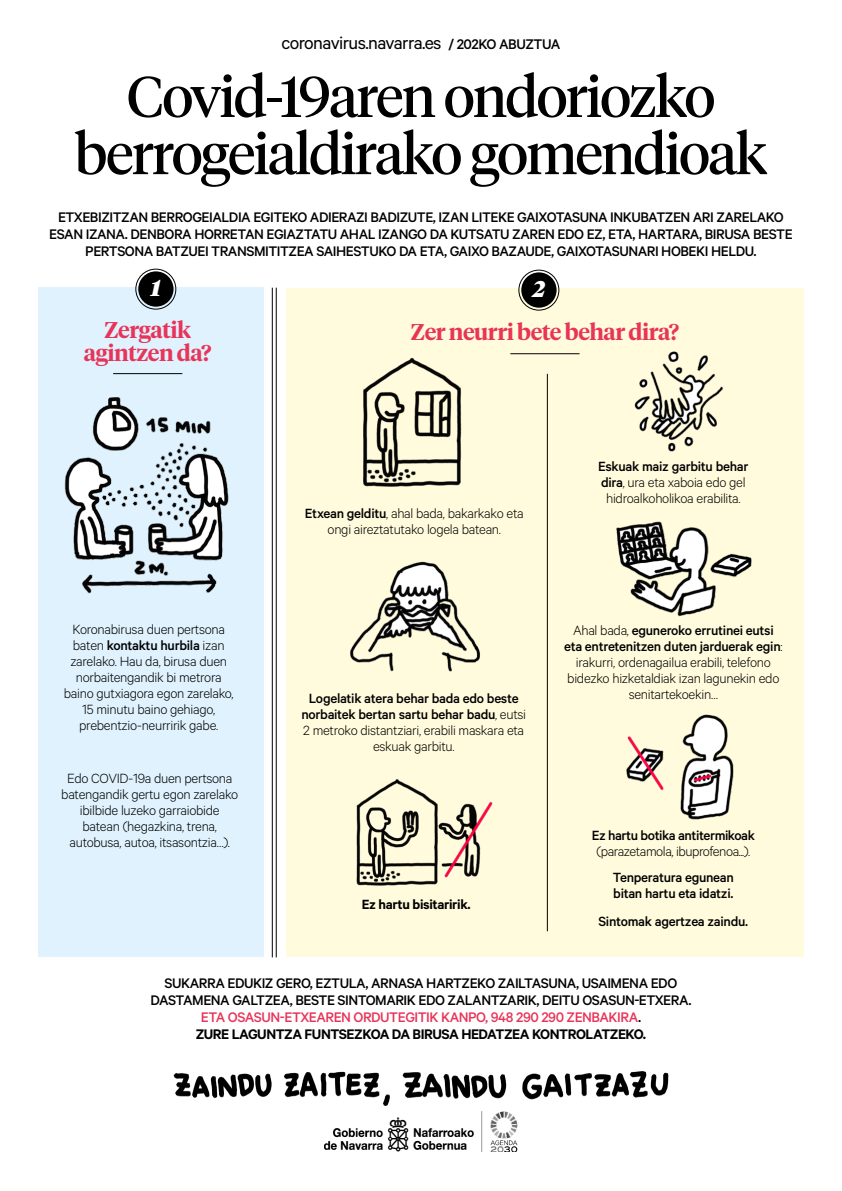
<style>
.page{position:relative;width:842px;height:1191px;background:#fff}
.page>*{position:absolute;margin:0;border:0;box-sizing:border-box;transform-origin:0 0}
.t1{font:57.1px/57.1px "Tiempos Headline";letter-spacing:-.03em;color:#000;text-align:center}
.t2{font:600 22.7px/22.7px "Tiempos Headline";letter-spacing:-.02em;color:#e83458;text-align:center}
.t3{font:italic 900 22.7px "Tiempos Headline";color:#fff}
.t4{font:20px "Calibre";letter-spacing:-.03em;color:#000}
.t5{font:500 15.6px/17px "Calibre";letter-spacing:-.03em;color:#000;text-align:center}
.t6{font:300 15px/16px "Calibre";letter-spacing:-.02em;color:#000;text-align:center}
.t7{font:500 15px/16px "Calibre";letter-spacing:-.02em;color:#000}
.t8{font:600 15px "Calibre";letter-spacing:-.02em;color:#000}
.s1{font-weight:500;font-size:15.7px}
.s2{font-weight:500}
.s3{font-weight:300}
.s4{color:#e83458}
.s5{font-weight:600}
</style>
<div class="page">
<div style="left:286px;top:288px;width:518px;height:668px;background:#fffbdc"></div>
<div style="left:38px;top:288px;width:225px;height:669px;background:#dff2fd"></div>
<hr style="left:272px;top:288px;width:1px;height:669px;background:#000">
<hr style="left:276px;top:288px;width:1px;height:669px;background:#000">
<hr style="left:547px;top:374px;width:1px;height:557px;background:#000">
<div style="left:138px;top:271px;width:36px;height:36px;background:#000;border-radius:50%"></div>
<div style="left:135px;top:269px;width:41px;height:40px;border:1px solid #000;border-radius:50%"></div>
<div style="left:521px;top:272px;width:36px;height:36px;background:#000;border-radius:50%"></div>
<div style="left:518px;top:270px;width:41px;height:40px;border:1px solid #000;border-radius:50%"></div>
<img style="left:626px;top:714px;width:108px;height:106px">
<img style="left:363px;top:354px;width:178px;height:133px">
<img style="left:64px;top:391px;width:213px;height:217px">
<img style="left:616px;top:521px;width:136px;height:96px">
<img style="left:634px;top:351px;width:89px;height:101px">
<img style="left:350px;top:561px;width:130px;height:111px">
<hr style="left:113px;top:373px;width:69px;height:1px;background:#000">
<hr style="left:510px;top:353px;width:69px;height:1px;background:#000">
<img style="left:356px;top:779px;width:137px;height:107px">
<img style="left:324px;top:1111px;width:194px;height:40px">
<img style="left:173px;top:1071px;width:496px;height:34px">
<h3 class="t4" style="left:281px;top:31px;width:280px">coronavirus.navarra.es <span class="s1">/ 202KO ABUZTUA</span></h3>
<h1 class="t1" style="left:75px;top:65px;width:694px">Covid-19aren ondoriozko berrogeialdirako gomendioak</h1>
<p class="t5" style="left:49px;top:208px;width:745px">ETXEBIZITZAN BERROGEIALDIA EGITEKO ADIERAZI BADIZUTE, IZAN LITEKE GAIXOTASUNA INKUBATZEN ARI ZARELAKO<br>ESAN IZANA. DENBORA HORRETAN EGIAZTATU AHAL IZANGO DA KUTSATU ZAREN EDO EZ, ETA, HARTARA, BIRUSA BESTE<br>PERTSONA BATZUEI TRANSMITITZEA SAIHESTUKO DA ETA, GAIXO BAZAUDE, GAIXOTASUNARI HOBEKI HELDU.</p>
<h2 class="t3" style="left:150px;top:272px;width:12px">1</h2>
<h2 class="t3" style="left:532px;top:273px;width:14px">2</h2>
<h2 class="t2" style="left:84px;top:317px;width:129px">Zergatik agintzen da?</h2>
<h2 class="t2" style="left:411px;top:319px;width:270px">Zer neurri bete behar dira?</h2>
<p class="t6" style="left:64px;top:620px;width:171px">Koronabirusa duen pertsona baten <span class="s2">kontaktu hurbila</span> izan zarelako. Hau da, birusa duen norbaitengandik bi metrora baino gutxiagora egon zarelako,<br>15 minutu baino gehiago, prebentzio-neurririk gabe.</p>
<p class="t6" style="left:61px;top:769px;width:179px">Edo COVID-19a duen pertsona batengandik gertu egon zarelako ibilbide luzeko garraiobide batean (hegazkina, trena, autobusa, autoa, itsasontzia…).</p>
<p class="t6" style="left:305px;top:505px;width:220px"><span class="s2">Etxean gelditu</span>, ahal bada, bakarkako eta ongi aireztatutako logela batean.</p>
<p class="t7" style="left:301px;top:690px;width:226px;text-align:center">Logelatik atera behar bada edo beste norbaitek bertan sartu behar badu<span class="s3">, eutsi 2 metroko distantziari, erabili maskara eta eskuak garbitu.</span></p>
<p class="t8" style="left:362px;top:895px;width:111px">Ez hartu bisitaririk.</p>
<p class="t6" style="left:598px;top:458px;width:152px"><span class="s2">Eskuak maiz garbitu behar dira</span>, ura eta xaboia edo gel hidroalkoholikoa erabilita.</p>
<p class="t6" style="left:564px;top:621px;width:220px">Ahal bada, <span class="s2">eguneroko errutinei eutsi eta entretenitzen duten jarduerak egin</span>: irakurri, ordenagailua erabili, telefono bidezko hizketaldiak izan lagunekin edo senitartekoekin…</p>
<p class="t7" style="left:592px;top:827px;width:165px">Ez hartu botika antitermikoak</p>
<p class="t6" style="left:596px;top:842px;width:156px">(parazetamola, ibuprofenoa...).</p>
<p class="t7" style="left:613px;top:868px;width:123px">Tenperatura egunean bitan hartu eta idatzi.</p>
<p class="t7" style="left:598px;top:912px;width:151px">Sintomak agertzea zaindu.</p>
<p class="t5" style="left:150px;top:973px;width:542px">SUKARRA EDUKIZ GERO, EZTULA, ARNASA HARTZEKO ZAILTASUNA, USAIMENA EDO DASTAMENA GALTZEA, BESTE SINTOMARIK EDO ZALANTZARIK, DEITU OSASUN-ETXERA.<br><span class="s4">ETA OSASUN-ETXEAREN ORDUTEGITIK KANPO, 948 290 290 ZENBAKIRA</span>.<br><span class="s5">ZURE LAGUNTZA FUNTSEZKOA DA BIRUSA HEDATZEA KONTROLATZEKO.</span></p>
</div>
